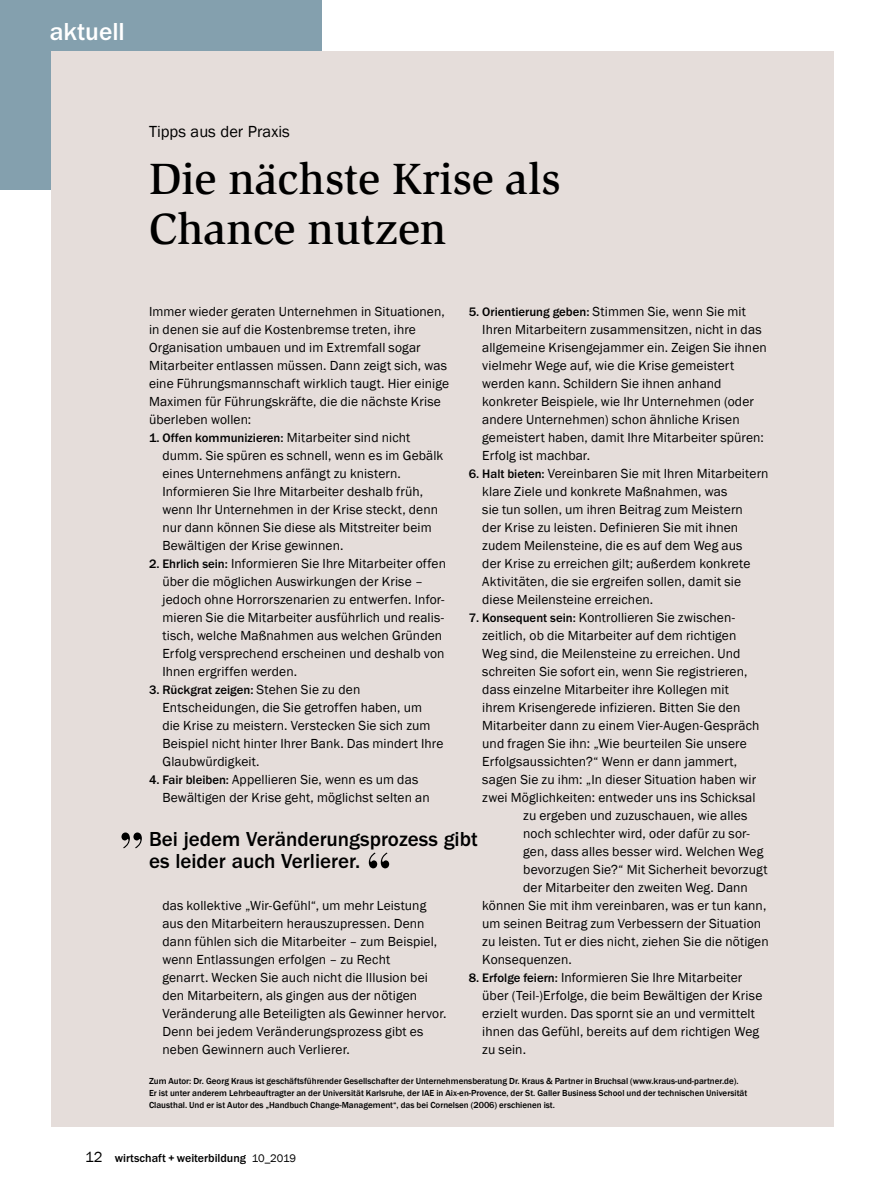
<style>
.page{position:relative;width:893px;height:1191px;background:#fff}
.page>*{position:absolute;margin:0;border:0;box-sizing:border-box;transform-origin:0 0}
.t1{font:72px "Bodoni MT Condensed";color:#000}
.t2{font:500 45px/49.5px "Slimbach Std";color:#000}
.t3{font:500 25.5px "Franklin Goth EF";color:#fff}
.t4{font:500 21px/22.5px "Franklin Goth EF";color:#000}
.t5{font:16.5px "Franklin Gothic";color:#000}
.t6{font:13.5px/18px "Franklin Gothic";letter-spacing:.01em;color:#000}
.t7{font:500 12.75px "Franklin Goth EF";color:#000}
.t8{font:500 12px "Franklin Goth EF";color:#000}
.t9{font:500 9px/12px "Franklin Gothic";color:#000}
.s1{font-family:"Franklin Gothic";font-weight:400;font-size:13.5px}
.s2{font-family:"Franklin Goth EF";font-weight:500;font-size:12.75px}
.s3{font-family:"Franklin Gothic";font-weight:400;font-size:15px}
.s4{font-family:"Franklin Gothic";font-weight:400;font-size:11.25px}
</style>
<div class="page">
<div style="left:0;top:0;width:322px;height:190px;background:#84a0ae"></div>
<div style="left:51px;top:51px;width:782px;height:1075px;background:#e5ddda"></div>
<h3 class="t3" style="left:50px;top:17px;width:77px">aktuell</h3>
<p class="t5" style="left:149px;top:122px;width:142px">Tipps aus der Praxis</p>
<h2 class="t2" style="left:149px;top:154px;width:413px">Die nächste Krise als<br>Chance nutzen</h2>
<p class="t6" style="left:149px;top:302px;width:302px">Immer wieder geraten Unternehmen in Situationen, in denen sie auf die Kostenbremse treten, ihre Organisation umbauen und im Extremfall sogar Mitarbeiter entlassen müssen. Dann zeigt sich, was eine Führungsmannschaft wirklich taugt. Hier einige Maximen für Führungskräfte, die die nächste Krise überleben wollen:</p>
<p class="t7" style="left:149px;top:430px;width:263px">1. Offen kommunizieren: <span class="s1">Mitarbeiter sind nicht</span></p>
<p class="t6" style="left:162px;top:446px;width:282px">dumm. Sie spüren es schnell, wenn es im Gebälk eines Unternehmens anfängt zu knistern.<br>Informieren Sie Ihre Mitarbeiter deshalb früh, wenn Ihr Unternehmen in der Krise steckt, denn nur dann können Sie diese als Mitstreiter beim Bewältigen der Krise gewinnen.</p>
<p class="t6" style="left:162px;top:554px;width:285px;text-indent:-13px"><span class="s2">2. Ehrlich sein:</span> Informieren Sie Ihre Mitarbeiter offen über die möglichen Auswirkungen der Krise – jedoch ohne Horrorszenarien zu entwerfen. Infor&shy;mieren Sie die Mitarbeiter ausführlich und realis&shy;tisch, welche Maßnahmen aus welchen Gründen Erfolg versprechend erscheinen und deshalb von Ihnen ergriffen werden.</p>
<p class="t7" style="left:149px;top:682px;width:213px">3. Rückgrat zeigen: <span class="s1">Stehen Sie zu den</span></p>
<p class="t6" style="left:162px;top:698px;width:282px">Entscheidungen, die Sie getroffen haben, um<br>die Krise zu meistern. Verstecken Sie sich zum Beispiel nicht hinter Ihrer Bank. Das mindert Ihre Glaubwürdigkeit.</p>
<p class="t6" style="left:162px;top:770px;width:269px;text-indent:-13px"><span class="s2">4. Fair bleiben:</span> Appellieren Sie, wenn es um das<br>Bewältigen der Krise geht, möglichst selten an</p>
<p class="t6" style="left:482px;top:302px;width:286px;text-indent:-13px"><span class="s2">5. Orientierung geben:</span> Stimmen Sie, wenn Sie mit Ihren Mitarbeitern zusammensitzen, nicht in das allgemeine Krisengejammer ein. Zeigen Sie ihnen vielmehr Wege auf, wie die Krise gemeistert werden kann. Schildern Sie ihnen anhand konkreter Beispiele, wie Ihr Unternehmen (oder andere Unternehmen) schon ähnliche Krisen gemeistert haben, damit Ihre Mitarbeiter spüren:<br>Erfolg ist machbar.</p>
<p class="t6" style="left:482px;top:464px;width:288px;text-indent:-13px"><span class="s2">6. Halt bieten:</span> Vereinbaren Sie mit Ihren Mitarbeitern klare Ziele und konkrete Maßnahmen, was<br>sie tun sollen, um ihren Beitrag zum Meistern<br>der Krise zu leisten. Definieren Sie mit ihnen zudem Meilensteine, die es auf dem Weg aus<br>der Krise zu erreichen gilt; außerdem konkrete Aktivitäten, die sie ergreifen sollen, damit sie diese Meilensteine erreichen.</p>
<p class="t6" style="left:469px;top:608px;width:268px"><span class="s2">7. Konsequent sein:</span> Kontrollieren Sie zwischen-</p>
<p class="t6" style="left:482px;top:626px;width:256px">zeitlich, ob die Mitarbeiter auf dem richtigen</p>
<p class="t6" style="left:482px;top:644px;width:260px">Weg sind, die Meilensteine zu erreichen. Und</p>
<p class="t6" style="left:482px;top:662px;width:267px">schreiten Sie sofort ein, wenn Sie registrieren,</p>
<p class="t6" style="left:482px;top:680px;width:248px">dass einzelne Mitarbeiter ihre Kollegen mit</p>
<p class="t6" style="left:482px;top:698px;width:260px">ihrem Krisengerede infizieren. Bitten Sie den</p>
<p class="t6" style="left:482px;top:716px;width:279px">Mitarbeiter dann zu einem Vier-Augen-Gespräch</p>
<p class="t6" style="left:482px;top:734px;width:266px">und fragen Sie ihn: „Wie beurteilen Sie unsere</p>
<p class="t6" style="left:482px;top:752px;width:257px">Erfolgsaussichten?“ Wenn er dann jammert,</p>
<p class="t6" style="left:482px;top:770px;width:275px">sagen Sie zu ihm: „In dieser Situation haben wir</p>
<p class="t6" style="left:482px;top:788px;width:275px">zwei Möglichkeiten: entweder uns ins Schicksal</p>
<p class="t6" style="left:523px;top:806px;width:226px">zu ergeben und zuzuschauen, wie alles</p>
<p class="t6" style="left:523px;top:824px;width:228px">noch schlechter wird, oder dafür zu sor-</p>
<p class="t6" style="left:523px;top:842px;width:242px">gen, dass alles besser wird. Welchen Weg</p>
<p class="t6" style="left:523px;top:860px;width:246px">bevorzugen Sie?“ Mit Sicherheit bevorzugt</p>
<p class="t6" style="left:523px;top:878px;width:226px">der Mitarbeiter den zweiten Weg. Dann</p>
<p class="t6" style="left:482px;top:896px;width:286px">können Sie mit ihm vereinbaren, was er tun kann,</p>
<p class="t6" style="left:482px;top:914px;width:280px">um seinen Beitrag zum Verbessern der Situation</p>
<p class="t6" style="left:482px;top:932px;width:288px">zu leisten. Tut er dies nicht, ziehen Sie die nötigen</p>
<p class="t6" style="left:482px;top:950px;width:91px">Konsequenzen.</p>
<p class="t6" style="left:482px;top:968px;width:282px;text-indent:-13px"><span class="s2">8. Erfolge feiern:</span> Informieren Sie Ihre Mitarbeiter über (Teil-)Erfolge, die beim Bewältigen der Krise erzielt wurden. Das spornt sie an und vermittelt ihnen das Gefühl, bereits auf dem richtigen Weg zu sein.</p>
<h3 class="t4" style="left:149px;top:827px;width:330px">Bei jedem Veränderungsprozess gibt es leider auch Verlierer.</h3>
<h1 class="t1" style="left:119px;top:774px;width:27px">„</h1>
<h1 class="t1" style="left:392px;top:927px;width:27px;rotate:-180deg">„</h1>
<p class="t6" style="left:162px;top:896px;width:286px">das kollektive „Wir-Gefühl“, um mehr Leistung aus den Mitarbeitern herauszupressen. Denn dann fühlen sich die Mitarbeiter – zum Beispiel, wenn Entlassungen erfolgen – zu Recht<br>genarrt. Wecken Sie auch nicht die Illusion bei den Mitarbeitern, als gingen aus der nötigen Veränderung alle Beteiligten als Gewinner hervor.<br>Denn bei jedem Veränderungsprozess gibt es neben Gewinnern auch Verlierer.</p>
<p class="t9" style="left:149px;top:1075px;width:600px">Zum Autor: Dr. Georg Kraus ist geschäftsführender Gesellschafter der Unternehmensberatung Dr. Kraus &amp; Partner in Bruchsal (www.kraus-und-partner.de).<br>Er ist unter anderem Lehrbeauftragter an der Universität Karlsruhe, der IAE in Aix-en-Provence, der St. Galler Business School und der technischen Universität<br>Clausthal. Und er ist Autor des „Handbuch Change-Management“, das bei Cornelsen (2006) erschienen ist.</p>
<p class="t8" style="left:85px;top:1151px;width:213px"><span class="s3">12</span> wirtschaft + weiterbildung <span class="s4">10_2019</span></p>
</div>
